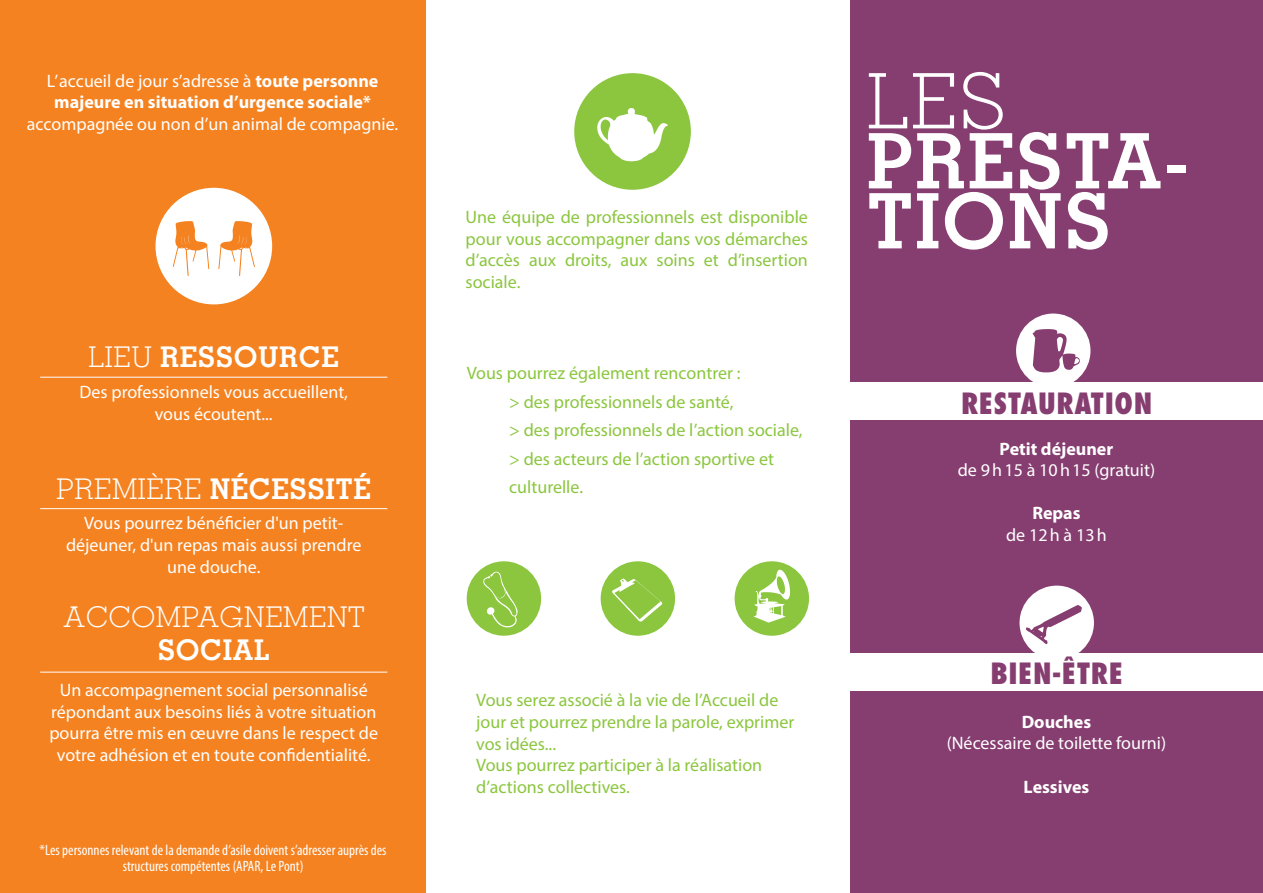
<style>
.page{position:relative;width:1263px;height:893px;background:#fff}
.page>*{position:absolute;margin:0;border:0;box-sizing:border-box;transform-origin:0 0}
.t1{font:700 76.5px "Memphis LT Std";letter-spacing:.02em;color:#fff}
.t2{font:300 76.5px "Memphis LT Std";color:#fff}
.t3{font:700 28.5px "Memphis LT Std";letter-spacing:.02em;color:#fff}
.t4{font:800 condensed 28.5px "Futura";letter-spacing:.02em;color:#863d70}
.t5{font:300 28.5px "Memphis LT Std";letter-spacing:.02em;color:#fff}
.t6{font:18px/21.6px "Myriad Pro";color:#fff;text-align:center}
.t7{font:18px/21.6px "Myriad Pro";color:#8bc63e}
.t8{font:700 18px "Myriad Pro";color:#fff}
.t9{font:condensed 15px/16.5px "Myriad Pro";color:#fff;text-align:center}
.s1{font-weight:700}
.s2{font-weight:300}
</style>
<div class="page">
<div style="left:850px;top:0;width:413px;height:893px;background:#863d70"></div>
<div style="left:0;top:0;width:425px;height:893px;background:#f58220"></div>
<div style="left:156px;top:188px;width:116px;height:116px;background:#fff;border-radius:50%"></div>
<div style="left:574px;top:73px;width:117px;height:117px;background:#8bc63e;border-radius:50%"></div>
<div style="left:1019px;top:586px;width:75px;height:74px;background:#fff;border-radius:50%"></div>
<svg style="left:218px;top:221px;width:37px;height:55px"></svg>
<svg style="left:173px;top:221px;width:36px;height:55px"></svg>
<hr style="left:40px;top:377px;width:347px;height:1px;background:#fff">
<hr style="left:40px;top:508px;width:347px;height:1px;background:#fff">
<hr style="left:40px;top:672px;width:347px;height:1px;background:#fff">
<svg style="left:597px;top:108px;width:71px;height:53px"></svg>
<div style="left:467px;top:561px;width:74px;height:75px;background:#8bc63e;border-radius:50%"></div>
<svg style="left:483px;top:572px;width:35px;height:55px"></svg>
<svg style="left:1026px;top:605px;width:56px;height:39px"></svg>
<div style="left:735px;top:561px;width:74px;height:75px;background:#8bc63e;border-radius:50%"></div>
<svg style="left:754px;top:570px;width:36px;height:53px"></svg>
<div style="left:601px;top:561px;width:74px;height:75px;background:#8bc63e;border-radius:50%"></div>
<svg style="left:612px;top:579px;width:50px;height:43px"></svg>
<div style="left:1016px;top:314px;width:74px;height:74px;background:#fff;border-radius:50%"></div>
<div style="left:850px;top:382px;width:413px;height:38px;background:#fff"></div>
<div style="left:850px;top:653px;width:413px;height:38px;background:#fff"></div>
<svg style="left:1032px;top:329px;width:48px;height:43px"></svg>
<p class="t6" style="left:47px;top:70px;width:333px">L’accueil de jour s’adresse à <span class="s1">toute personne</span></p>
<p class="t6" style="left:27px;top:91px;width:373px"><span class="s1">majeure en situation d’urgence sociale* </span>accompagnée ou non d’un animal de compagnie.</p>
<p class="t3" style="left:89px;top:338px;width:252px"><span class="s2">LIEU</span> RESSOURCE</p>
<p class="t6" style="left:79px;top:381px;width:270px">Des professionnels vous accueillent,</p>
<p class="t6" style="left:155px;top:403px;width:119px">vous écoutent...</p>
<p class="t3" style="left:56px;top:470px;width:316px"><span class="s2">PREMIÈRE</span> NÉCESSITÉ</p>
<p class="t6" style="left:66px;top:512px;width:297px">Vous pourrez bénéficier d'un petit&shy;déjeuner, d'un repas mais aussi prendre une douche.</p>
<p class="t5" style="left:63px;top:600px;width:302px">ACCOMPAGNEMENT</p>
<p class="t3" style="left:158px;top:632px;width:114px">SOCIAL</p>
<p class="t6" style="left:49px;top:679px;width:330px">Un accompagnement social personnalisé répondant aux besoins liés à votre situation pourra être mis en œuvre dans le respect de votre adhésion et en toute confidentialité.</p>
<p class="t9" style="left:40px;top:841px;width:348px">*Les personnes relevant de la demande d’asile doivent s’adresser auprès des structures compétentes (APAR, Le Pont)</p>
<p class="t7" style="left:466px;top:206px;width:344px;text-align:justify">Une équipe de professionnels est disponible pour vous accompagner dans vos démarches d’accès aux droits, aux soins et d’insertion sociale.</p>
<p class="t7" style="left:467px;top:362px;width:275px">Vous pourrez également rencontrer :</p>
<p class="t7" style="left:509px;top:391px;width:226px">&gt; des professionnels de santé,</p>
<p class="t7" style="left:509px;top:419px;width:295px">&gt; des professionnels de l’action sociale,</p>
<p class="t7" style="left:509px;top:444px;width:266px;line-height:28.5px">&gt; des acteurs de l’action sportive et culturelle.</p>
<p class="t7" style="left:476px;top:689px;width:320px">Vous serez associé à la vie de l’Accueil de jour et pourrez prendre la parole, exprimer vos idées...</p>
<p class="t7" style="left:476px;top:754px;width:287px">Vous pourrez participer à la réalisation d’actions collectives.</p>
<p class="t2" style="left:867px;top:54px;width:141px">LES</p>
<p class="t1" style="left:867px;top:113px;width:324px">PRESTA-</p>
<p class="t1" style="left:867px;top:173px;width:246px">TIONS</p>
<p class="t4" style="left:961px;top:385px;width:193px">RESTAURATION</p>
<p class="t8" style="left:1000px;top:437px;width:115px">Petit déjeuner</p>
<p class="t6" style="left:958px;top:459px;width:199px">de 9h15 à 10h15 (gratuit)</p>
<p class="t8" style="left:1032px;top:502px;width:50px">Repas</p>
<p class="t6" style="left:1006px;top:524px;width:102px">de 12h à 13h</p>
<p class="t4" style="left:990px;top:656px;width:134px">BIEN-ÊTRE</p>
<p class="t8" style="left:1022px;top:710px;width:71px">Douches</p>
<p class="t6" style="left:947px;top:732px;width:221px">(Nécessaire de toilette fourni)</p>
<p class="t8" style="left:1024px;top:775px;width:67px">Lessives</p>
</div>
